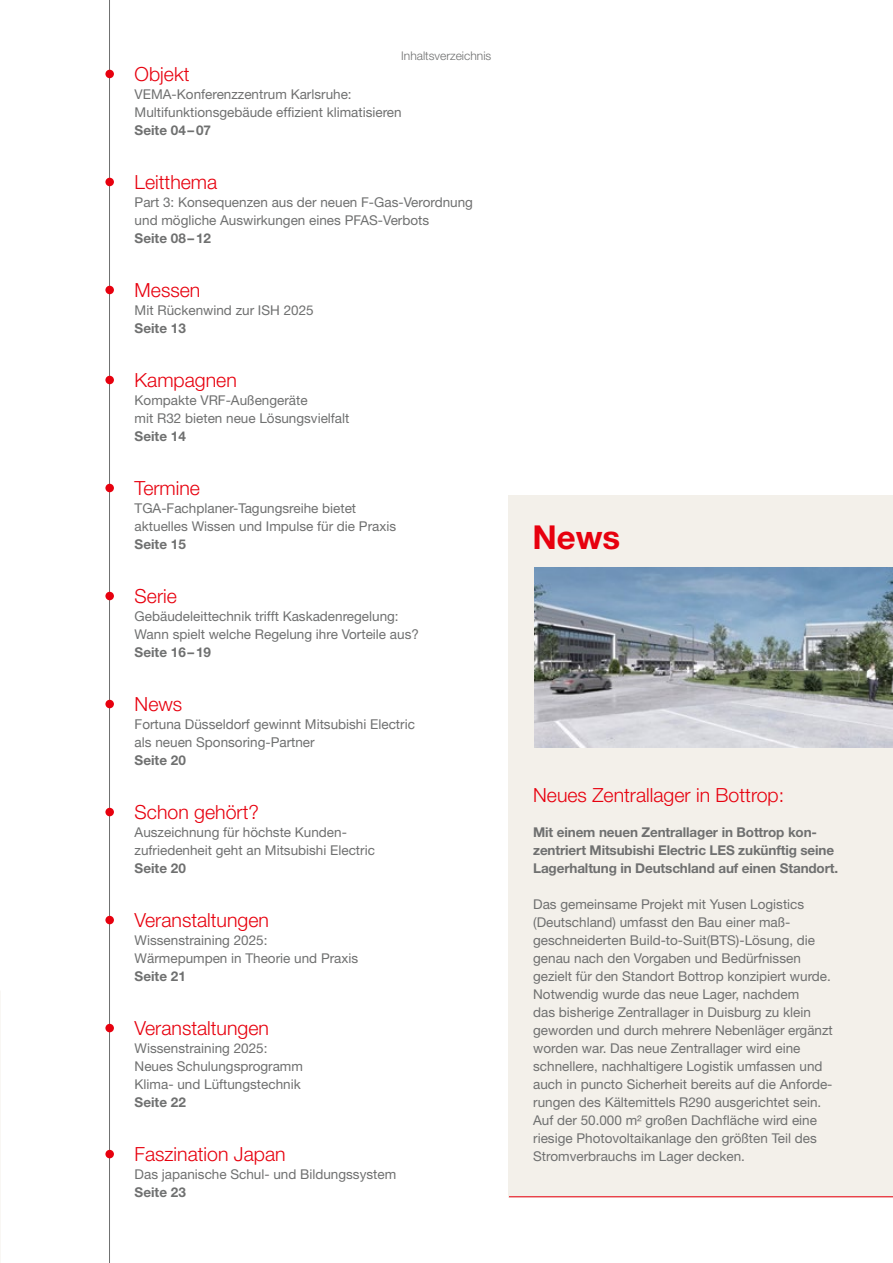
<style>
.page{position:relative;width:893px;height:1263px;background:#fff}
.page>*{position:absolute;margin:0;border:0;box-sizing:border-box;transform-origin:0 0}
.t1{font:700 33px "Helvetica Neue LT Pro";color:#e7000e}
.t2{font:300 19.5px "Helvetica Neue LT Pro";color:#e7000e}
.t3{font:13.5px/18px "Helvetica Neue LT Pro";color:#6f7070}
.t4{font:700 13.5px/18px "Helvetica Neue LT Pro";letter-spacing:-.01em;color:#6f7070}
.t5{font:13.5px/18px "Helvetica Neue";color:#6f7070}
.t6{font:300 12px "Helvetica Neue LT Pro";color:#6f7070}
</style>
<div class="page">
<div style="left:509px;top:495px;width:384px;height:702px;background:#f3f0ea"></div>
<hr style="left:109px;top:0;width:1px;height:1263px;background:#6f7070">
<div style="left:105px;top:70px;width:9px;height:8px;background:#e7000e;border-radius:50%"></div>
<div style="left:105px;top:178px;width:9px;height:8px;background:#e7000e;border-radius:50%"></div>
<div style="left:105px;top:286px;width:9px;height:8px;background:#e7000e;border-radius:50%"></div>
<div style="left:105px;top:376px;width:9px;height:8px;background:#e7000e;border-radius:50%"></div>
<div style="left:105px;top:484px;width:9px;height:8px;background:#e7000e;border-radius:50%"></div>
<div style="left:105px;top:700px;width:9px;height:8px;background:#e7000e;border-radius:50%"></div>
<div style="left:105px;top:592px;width:9px;height:8px;background:#e7000e;border-radius:50%"></div>
<div style="left:105px;top:808px;width:9px;height:8px;background:#e7000e;border-radius:50%"></div>
<div style="left:105px;top:916px;width:9px;height:8px;background:#e7000e;border-radius:50%"></div>
<div style="left:105px;top:1150px;width:9px;height:8px;background:#e7000e;border-radius:50%"></div>
<hr style="left:509px;top:1196px;width:384px;height:1px;background:#e7000e">
<img style="left:534px;top:567px;width:359px;height:180px">
<div style="left:105px;top:1024px;width:9px;height:8px;background:#e7000e;border-radius:50%"></div>
<p class="t6" style="left:401px;top:49px;width:91px">Inhaltsverzeichnis</p>
<h2 class="t2" style="left:135px;top:62px;width:56px">Objekt</h2>
<p class="t3" style="left:135px;top:85px;width:269px">VEMA-Konferenzzentrum Karlsruhe:<br>Multifunktionsgebäude effizient klimatisieren</p>
<p class="t4" style="left:135px;top:121px;width:78px">Seite 04–07</p>
<h2 class="t2" style="left:135px;top:170px;width:84px">Leitthema</h2>
<p class="t3" style="left:135px;top:193px;width:340px">Part 3: Konsequenzen aus der neuen F-Gas-Verordnung und mögliche Auswirkungen eines PFAS-Verbots</p>
<p class="t4" style="left:135px;top:229px;width:78px">Seite 08–12</p>
<h2 class="t2" style="left:135px;top:278px;width:67px">Messen</h2>
<p class="t3" style="left:135px;top:301px;width:181px">Mit Rückenwind zur ISH 2025</p>
<p class="t4" style="left:135px;top:319px;width:53px">Seite 13</p>
<h2 class="t2" style="left:135px;top:368px;width:104px">Kampagnen</h2>
<p class="t3" style="left:135px;top:391px;width:216px">Kompakte VRF-Außengeräte<br>mit R32 bieten neue Lösungsvielfalt</p>
<p class="t4" style="left:135px;top:427px;width:53px">Seite 14</p>
<h2 class="t2" style="left:135px;top:476px;width:67px">Termine</h2>
<p class="t3" style="left:135px;top:499px;width:263px">TGA-Fachplaner-Tagungsreihe bietet aktuelles Wissen und Impulse für die Praxis</p>
<p class="t4" style="left:135px;top:535px;width:53px">Seite 15</p>
<h2 class="t2" style="left:135px;top:584px;width:44px">Serie</h2>
<p class="t3" style="left:135px;top:607px;width:286px">Gebäudeleittechnik trifft Kaskadenregelung:<br>Wann spielt welche Regelung ihre Vorteile aus?</p>
<p class="t4" style="left:135px;top:643px;width:78px">Seite 16–19</p>
<h2 class="t2" style="left:135px;top:692px;width:49px">News</h2>
<p class="t5" style="left:135px;top:716px;width:282px">Fortuna Düsseldorf gewinnt Mitsubishi Electric als neuen Sponsoring-Partner</p>
<p class="t4" style="left:135px;top:751px;width:53px">Seite 20</p>
<h2 class="t2" style="left:135px;top:800px;width:126px">Schon gehört?</h2>
<p class="t3" style="left:135px;top:823px;width:242px">Auszeichnung für höchste Kunden&shy;zufriedenheit geht an Mitsubishi Electric</p>
<p class="t4" style="left:135px;top:859px;width:53px">Seite 20</p>
<h2 class="t2" style="left:135px;top:908px;width:136px">Veranstaltungen</h2>
<p class="t3" style="left:135px;top:931px;width:225px">Wissenstraining 2025:<br>Wärmepumpen in Theorie und Praxis</p>
<p class="t4" style="left:135px;top:967px;width:53px">Seite 21</p>
<h2 class="t2" style="left:135px;top:1016px;width:136px">Veranstaltungen</h2>
<p class="t3" style="left:135px;top:1039px;width:170px">Wissenstraining 2025:<br>Neues Schulungsprogramm<br>Klima- und Lüftungstechnik</p>
<p class="t4" style="left:135px;top:1093px;width:53px">Seite 22</p>
<h2 class="t2" style="left:135px;top:1142px;width:152px">Faszination Japan</h2>
<p class="t3" style="left:135px;top:1165px;width:263px">Das japanische Schul- und Bildungssystem</p>
<p class="t4" style="left:135px;top:1183px;width:53px">Seite 23</p>
<h1 class="t1" style="left:532px;top:516px;width:89px">News</h1>
<h2 class="t2" style="left:533px;top:783px;width:253px">Neues Zentrallager in Bottrop:</h2>
<p class="t4" style="left:533px;top:823px;width:307px">Mit einem neuen Zentrallager in Bottrop kon&shy;zentriert Mitsubishi Electric LES zukünftig seine<br>Lagerhaltung in Deutschland auf einen Standort.</p>
<p class="t3" style="left:533px;top:895px;width:301px">Das gemeinsame Projekt mit Yusen Logistics (Deutschland) umfasst den Bau einer maß&shy;geschneiderten Build-to-Suit(BTS)-Lösung, die genau nach den Vorgaben und Bedürfnissen gezielt für den Standort Bottrop konzipiert wurde.<br>Notwendig wurde das neue Lager, nachdem<br>das bisherige Zentrallager in Duisburg zu klein geworden und durch mehrere Nebenläger ergänzt worden war. Das neue Zentrallager wird eine schnellere, nachhaltigere Logistik umfassen und auch in puncto Sicherheit bereits auf die Anforde&shy;rungen des Kältemittels R290 ausgerichtet sein.<br>Auf der 50.000 m² großen Dachfläche wird eine riesige Photovoltaikanlage den größten Teil des Stromverbrauchs im Lager decken.</p>
</div>
